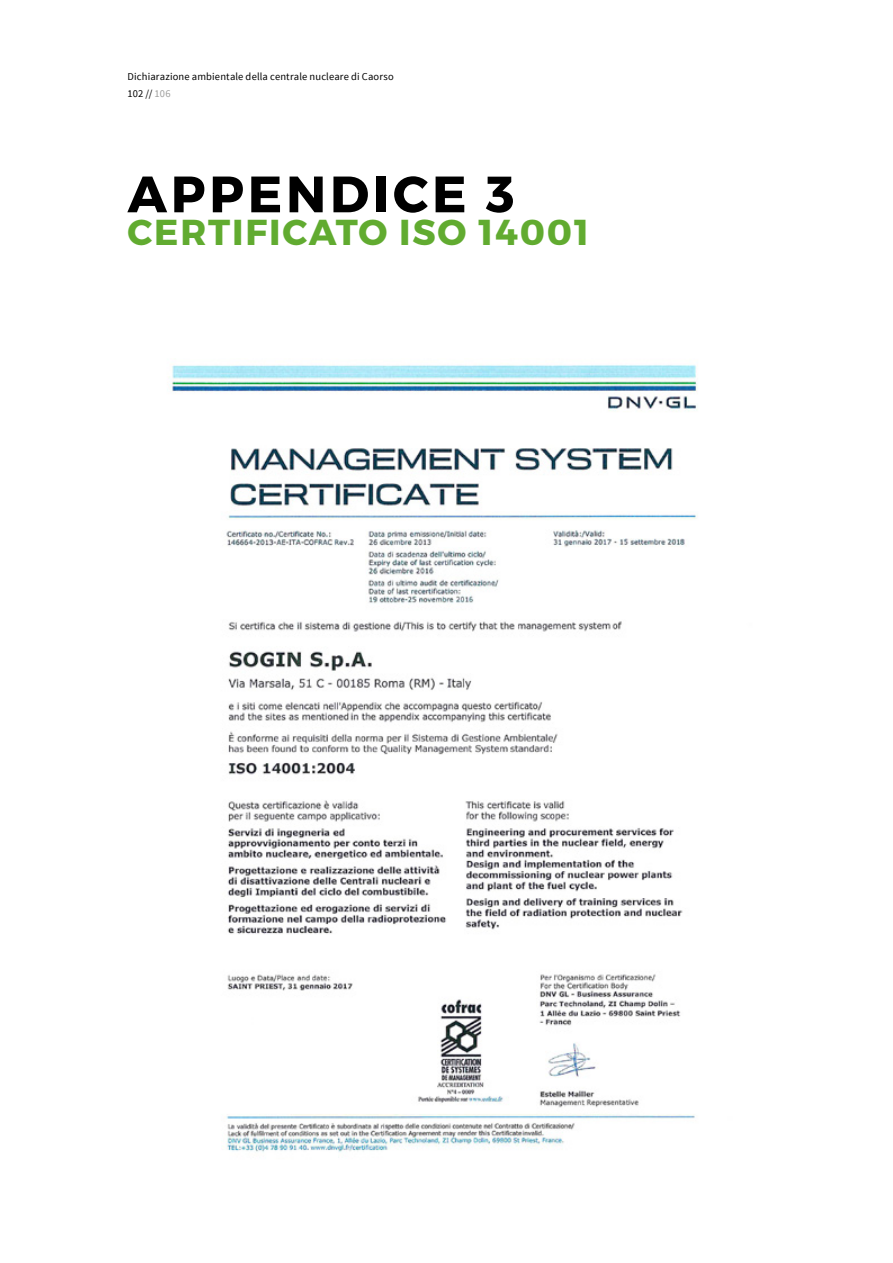
<style>
.page{position:relative;width:893px;height:1263px;background:#fff}
.page>*{position:absolute;margin:0;border:0;box-sizing:border-box;transform-origin:0 0}
.t1{font:700 51px "Montserrat";letter-spacing:.075em;color:#000}
.t2{font:700 36px "Montserrat";letter-spacing:.05em;color:#61ab30}
.t3{font:10.5px/16.5px "Source Sans Pro";letter-spacing:.015em;color:#000}
.s1{color:#9d9d9c}
</style>
<div class="page">
<img style="left:170px;top:365px;width:528px;height:787px">
<p class="t3" style="left:128px;top:69px;width:268px">Dichiarazione ambientale della centrale nucleare di Caorso<br>102 // <span class="s1">106</span></p>
<h1 class="t1" style="left:128px;top:163px;width:388px">APPENDICE 3</h1>
<h2 class="t2" style="left:128px;top:210px;width:463px">CERTIFICATO ISO 14001</h2>
</div>
